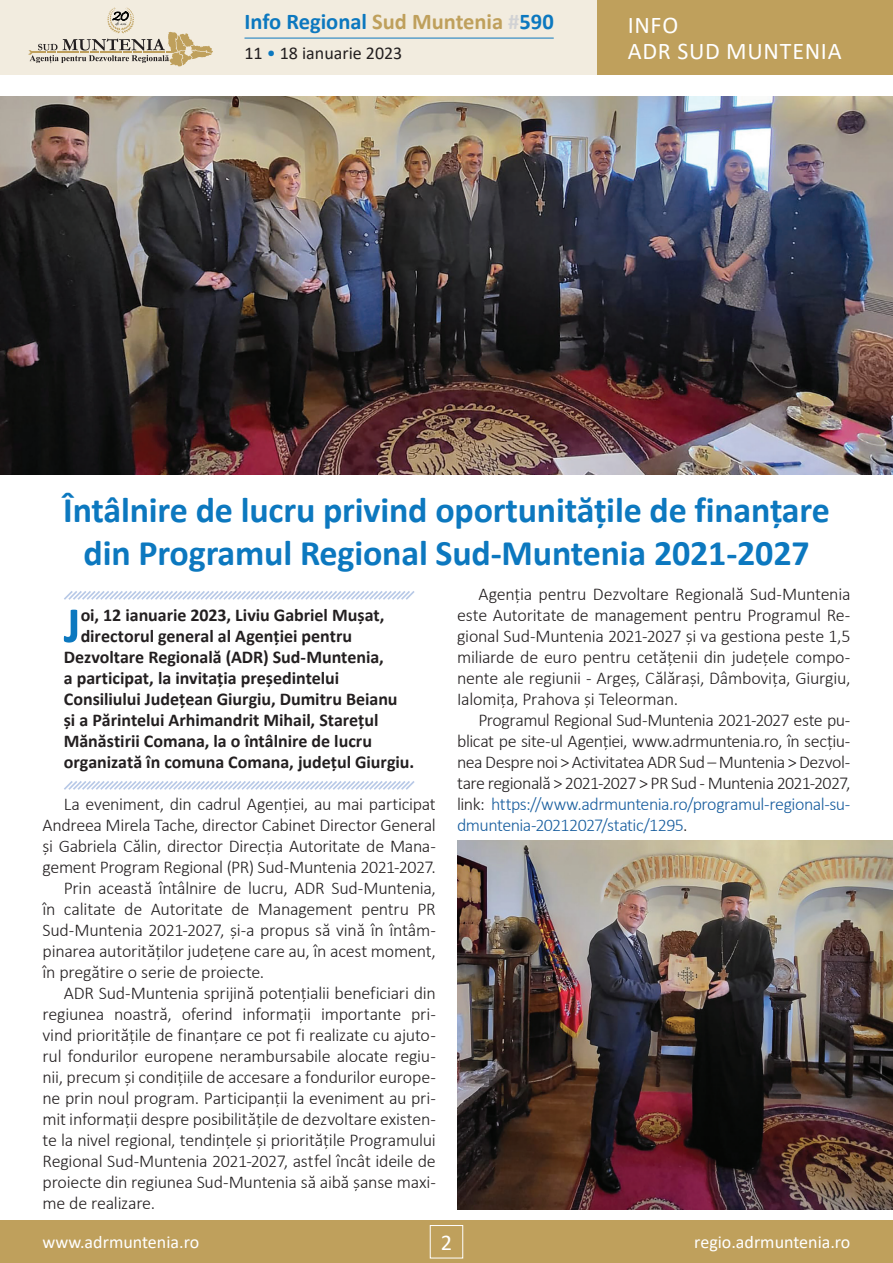
<style>
.page{position:relative;width:893px;height:1263px;background:#fff}
.page>*{position:absolute;margin:0;border:0;box-sizing:border-box;transform-origin:0 0}
.t1{font:700 51.15px "Calibri";color:#0c78bf}
.t2{font:700 36px/43.2px "Calibri";letter-spacing:-.005em;color:#0c78bf;text-align:center}
.t3{font:24px/25.5px "Calibri";letter-spacing:.03em;color:#fff}
.t4{font:700 22.5px "Calibri";color:#0c78bf}
.t5{font:22.5px "Calibri";color:#fff}
.t6{font:300 18px/21px "Calibri";letter-spacing:-.015em;color:#231f20;text-align:justify}
.t7{font:700 18px "Calibri";letter-spacing:-.005em;color:#231f20}
.t8{font:18px "Calibri";color:#fff}
.t9{font:18px "Calibri";color:#231f20}
.s1{color:#bfa05c}
.s2{color:#d1d2d4}
.s3{color:#0c78bf}
.s4{color:#175d9e}
</style>
<div class="page">
<div style="left:0;top:1220px;width:893px;height:43px;background:#bfa05c"></div>
<div style="left:430px;top:1225px;width:33px;height:33px;border:1px solid #fff"></div>
<div style="left:0;top:0;width:893px;height:75px;background:#f2ecdf"></div>
<div style="left:597px;top:0;width:296px;height:75px;background:#bfa05c"></div>
<hr style="left:244px;top:38px;width:310px;height:1px;background:#0c78bf">
<svg style="left:29px;top:8px;width:184px;height:58px"></svg>
<svg style="left:64px;top:591px;width:351px;height:9px"></svg>
<svg style="left:64px;top:781px;width:351px;height:9px"></svg>
<img style="left:0;top:96px;width:893px;height:378px">
<img style="left:457px;top:841px;width:436px;height:368px">
<p class="t4" style="left:244px;top:6px;width:311px">Info Regional <span class="s1">Sud Muntenia</span> <span class="s2">#</span>590</p>
<p class="t9" style="left:244px;top:41px;width:159px">11 <span class="s3">•</span> 18 ianuarie 2023</p>
<h3 class="t3" style="left:628px;top:12px;width:216px">INFO<br>ADR SUD MUNTENIA</h3>
<h2 class="t2" style="left:63px;top:488px;width:768px">Întâlnire de lucru privind oportunitățile de finanțare din Programul Regional Sud-Muntenia 2021-2027</h2>
<h1 class="t1" style="left:64px;top:589px;width:18px">J</h1>
<p class="t7" style="left:81px;top:602px;width:305px">oi, 12 ianuarie 2023, Liviu Gabriel Mușat,</p>
<p class="t7" style="left:81px;top:623px;width:273px">directorul general al Agenției pentru</p>
<p class="t7" style="left:64px;top:644px;width:321px">Dezvoltare Regională (ADR) Sud-Muntenia,</p>
<p class="t7" style="left:64px;top:665px;width:277px">a participat, la invitația președintelui</p>
<p class="t7" style="left:64px;top:686px;width:335px">Consiliului Județean Giurgiu, Dumitru Beianu</p>
<p class="t7" style="left:64px;top:707px;width:316px">și a Părintelui Arhimandrit Mihail, Starețul</p>
<p class="t7" style="left:64px;top:728px;width:310px">Mănăstirii Comana, la o întâlnire de lucru</p>
<p class="t7" style="left:64px;top:749px;width:352px">organizată în comuna Comana, județul Giurgiu.</p>
<p class="t6" style="left:64px;top:793px;width:374px">La eveniment, din cadrul Agenției, au mai participat</p>
<p class="t6" style="left:43px;top:814px;width:395px">Andreea Mirela Tache, director Cabinet Director General</p>
<p class="t6" style="left:43px;top:835px;width:395px">și Gabriela Călin, director Direcția Autoritate de Mana-</p>
<p class="t6" style="left:43px;top:856px;width:395px">gement Program Regional (PR) Sud-Muntenia 2021-2027.</p>
<p class="t6" style="left:64px;top:877px;width:374px">Prin această întâlnire de lucru, ADR Sud-Muntenia,</p>
<p class="t6" style="left:43px;top:898px;width:395px">în calitate de Autoritate de Management pentru PR</p>
<p class="t6" style="left:43px;top:919px;width:395px">Sud-Muntenia 2021-2027, și-a propus să vină în întâm-</p>
<p class="t6" style="left:43px;top:940px;width:395px">pinarea autorităților județene care au, în acest moment,</p>
<p class="t6" style="left:43px;top:961px;width:223px">în pregătire o serie de proiecte.</p>
<p class="t6" style="left:64px;top:982px;width:374px">ADR Sud-Muntenia sprijină potențialii beneficiari din</p>
<p class="t6" style="left:43px;top:1003px;width:395px">regiunea noastră, oferind informații importante pri-</p>
<p class="t6" style="left:43px;top:1024px;width:395px">vind prioritățile de finanțare ce pot fi realizate cu ajuto-</p>
<p class="t6" style="left:43px;top:1045px;width:395px">rul fondurilor europene nerambursabile alocate regiu-</p>
<p class="t6" style="left:43px;top:1066px;width:395px">nii, precum și condițiile de accesare a fondurilor europe-</p>
<p class="t6" style="left:43px;top:1087px;width:395px">ne prin noul program. Participanții la eveniment au pri-</p>
<p class="t6" style="left:43px;top:1108px;width:395px">mit informații despre posibilitățile de dezvoltare existen-</p>
<p class="t6" style="left:43px;top:1129px;width:395px">te la nivel regional, tendințele și prioritățile Programului</p>
<p class="t6" style="left:43px;top:1150px;width:395px">Regional Sud-Muntenia 2021-2027, astfel încât ideile de</p>
<p class="t6" style="left:43px;top:1171px;width:395px">proiecte din regiunea Sud-Muntenia să aibă șanse maxi-</p>
<p class="t6" style="left:43px;top:1193px;width:114px">me de realizare.</p>
<p class="t6" style="left:457px;top:584px;width:395px;text-indent:21px">Agenția pentru Dezvoltare Regională Sud-Muntenia este Autoritate de management pentru Programul Re&shy;gional Sud-Muntenia 2021-2027 și va gestiona peste 1,5 miliarde de euro pentru cetățenii din județele compo&shy;nente ale regiunii - Argeș, Călărași, Dâmbovița, Giurgiu, Ialomița, Prahova și Teleorman.</p>
<p class="t6" style="left:457px;top:710px;width:395px;text-indent:21px">Programul Regional Sud-Muntenia 2021-2027 este pu&shy;blicat pe site-ul Agenției, www.adrmuntenia.ro, în secțiu&shy;nea Despre noi &gt; Activitatea ADR Sud – Muntenia &gt; Dezvol&shy;tare regională &gt; 2021-2027 &gt; PR Sud ‐ Muntenia 2021‐2027, link: <span class="s4">https://www.adrmuntenia.ro/programul-regional-su&shy;dmuntenia-20212027/static/1295</span>.</p>
<p class="t8" style="left:43px;top:1230px;width:158px">www.adrmuntenia.ro</p>
<p class="t5" style="left:441px;top:1226px;width:13px">2</p>
<p class="t8" style="left:694px;top:1230px;width:158px">regio.adrmuntenia.ro</p>
</div>
